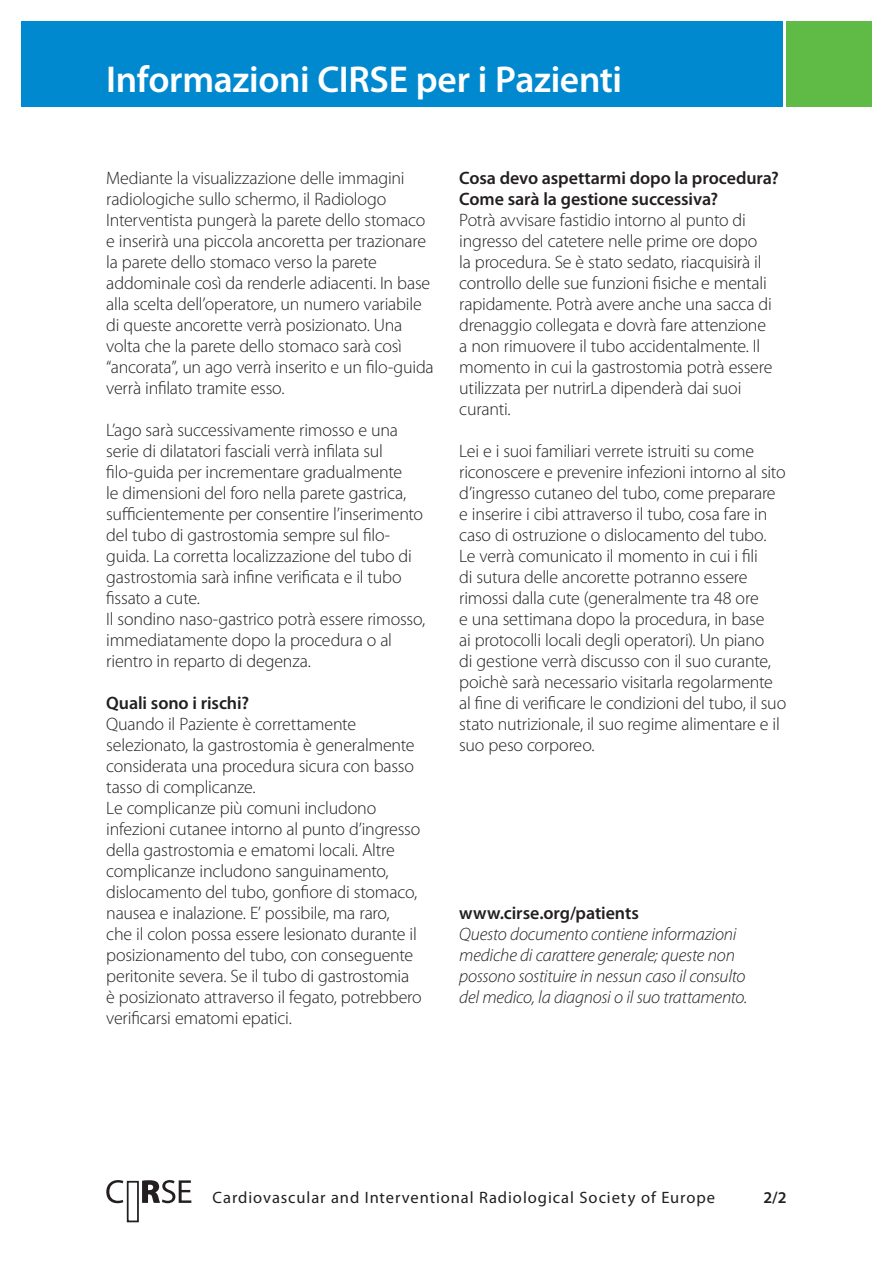
<style>
.page{position:relative;width:893px;height:1263px;background:#fff}
.page>*{position:absolute;margin:0;border:0;box-sizing:border-box;transform-origin:0 0}
.t1{font:600 37.5px "Myriad Pro";letter-spacing:-.01em;color:#fff}
.t2{font:300 18px/21px "Myriad Pro";letter-spacing:-.015em;color:#231f20}
.t3{font:italic 300 18px/21px "Myriad Pro";letter-spacing:-.015em;color:#231f20}
.t4{font:600 18px/21px "Myriad Pro";letter-spacing:-.005em;color:#231f20}
.t5{font:16.5px "Myriad Pro";letter-spacing:.055em;color:#231f20}
.t6{font:600 16.5px "Myriad Pro";color:#231f20}
</style>
<div class="page">
<div style="left:127px;top:1181px;width:12px;height:41px;background:#fff;border:2px solid #231f20"></div>
<svg style="left:106px;top:1180px;width:85px;height:23px"></svg>
<div style="left:21px;top:21px;width:761px;height:85px;background:#0089cf"></div>
<div style="left:787px;top:21px;width:85px;height:85px;background:#60bb46"></div>
<h1 class="t1" style="left:106px;top:59px;width:517px">Informazioni CIRSE per i Pazienti</h1>
<p class="t2" style="left:106px;top:167px;width:329px">Mediante la visualizzazione delle immagini radiologiche sullo schermo, il Radiologo Interventista pungerà la parete dello stomaco e inserirà una piccola ancoretta per trazionare la parete dello stomaco verso la parete addominale così da renderle adiacenti. In base alla scelta dell’operatore, un numero variabile di queste ancorette verrà posizionato. Una volta che la parete dello stomaco sarà così “ancorata”, un ago verrà inserito e un filo-guida verrà infilato tramite esso.</p>
<p class="t2" style="left:106px;top:419px;width:321px">L’ago sarà successivamente rimosso e una serie di dilatatori fasciali verrà infilata sul filo-guida per incrementare gradualmente<br>le dimensioni del foro nella parete gastrica, sufficientemente per consentire l’inserimento del tubo di gastrostomia sempre sul filo&shy;guida. La corretta localizzazione del tubo di gastrostomia sarà infine verificata e il tubo fissato a cute.<br>Il sondino naso-gastrico potrà essere rimosso, immediatamente dopo la procedura o al rientro in reparto di degenza.</p>
<p class="t4" style="left:106px;top:692px;width:144px">Quali sono i rischi?</p>
<p class="t2" style="left:106px;top:714px;width:317px">Quando il Paziente è correttamente selezionato, la gastrostomia è generalmente considerata una procedura sicura con basso tasso di complicanze.<br>Le complicanze più comuni includono infezioni cutanee intorno al punto d’ingresso della gastrostomia e ematomi locali. Altre complicanze includono sanguinamento, dislocamento del tubo, gonfiore di stomaco, nausea e inalazione. E’ possibile, ma raro,<br>che il colon possa essere lesionato durante il posizionamento del tubo, con conseguente peritonite severa. Se il tubo di gastrostomia è posizionato attraverso il fegato, potrebbero verificarsi ematomi epatici.</p>
<p class="t4" style="left:459px;top:168px;width:321px">Cosa devo aspettarmi dopo la procedura?<br>Come sarà la gestione successiva?</p>
<p class="t2" style="left:459px;top:210px;width:315px">Potrà avvisare fastidio intorno al punto di ingresso del catetere nelle prime ore dopo la procedura. Se è stato sedato, riacquisirà il controllo delle sue funzioni fisiche e mentali rapidamente. Potrà avere anche una sacca di drenaggio collegata e dovrà fare attenzione a non rimuovere il tubo accidentalmente. Il momento in cui la gastrostomia potrà essere utilizzata per nutrirLa dipenderà dai suoi curanti.</p>
<p class="t2" style="left:459px;top:441px;width:329px">Lei e i suoi familiari verrete istruiti su come riconoscere e prevenire infezioni intorno al sito d’ingresso cutaneo del tubo, come preparare e inserire i cibi attraverso il tubo, cosa fare in caso di ostruzione o dislocamento del tubo.<br>Le verrà comunicato il momento in cui i fili<br>di sutura delle ancorette potranno essere rimossi dalla cute (generalmente tra 48 ore<br>e una settimana dopo la procedura, in base<br>ai protocolli locali degli operatori). Un piano<br>di gestione verrà discusso con il suo curante, poichè sarà necessario visitarla regolarmente al fine di verificare le condizioni del tubo, il suo stato nutrizionale, il suo regime alimentare e il suo peso corporeo.</p>
<p class="t4" style="left:459px;top:903px;width:181px">www.cirse.org/patients</p>
<p class="t3" style="left:459px;top:924px;width:290px">Questo documento contiene informazioni mediche di carattere generale; queste non possono sostituire in nessun caso il consulto del medico, la diagnosi o il suo trattamento.</p>
<p class="t5" style="left:213px;top:1188px;width:504px">Cardiovascular and Interventional Radiological Society of Europe</p>
<p class="t6" style="left:763px;top:1188px;width:25px">2/2</p>
</div>
